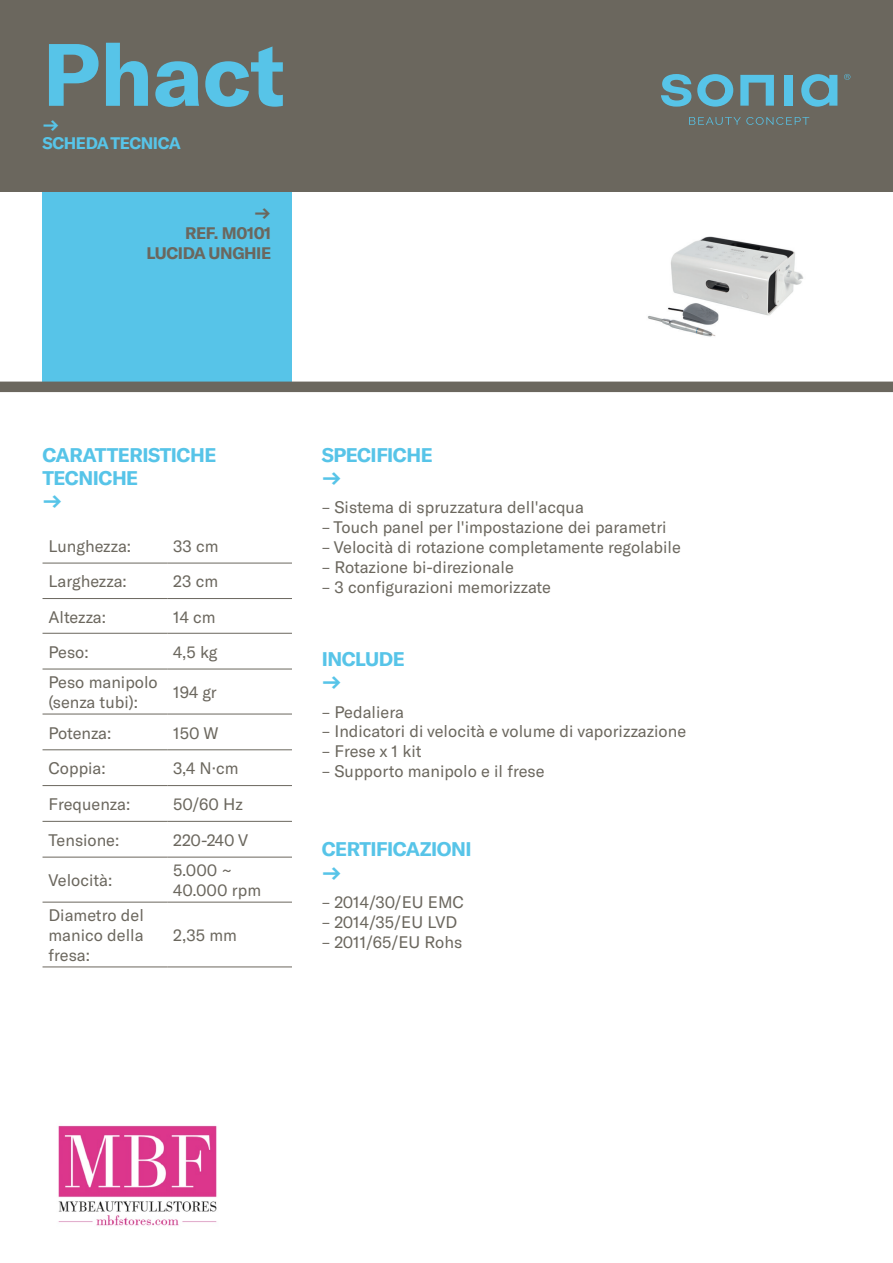
<style>
.page{position:relative;width:893px;height:1263px;background:#fff}
.page>*{position:absolute;margin:0;border:0;box-sizing:border-box;transform-origin:0 0}
.t1{font:700 87px "GT America";color:#57c4e8}
.t2{font:700 19.5px/23.4px "GT America";letter-spacing:-.025em;color:#57c4e8}
.t3{font:16.5px/19.8px "GT America";color:#6b675e}
.t4{font:700 16.5px "GT America";letter-spacing:-.025em;color:#6b675e}
.t5{font:700 16.5px "GT America";letter-spacing:-.025em;color:#57c4e8}
.t6{font:16.5px "GT America";letter-spacing:-.02em;color:#6b675e}
</style>
<div class="page">
<div style="left:43px;top:191px;width:249px;height:191px;background:#57c4e8"></div>
<div style="left:0;top:0;width:893px;height:191px;background:#6b675e"></div>
<img style="left:647px;top:236px;width:157px;height:101px">
<div style="left:0;top:382px;width:893px;height:10px;background:#6b675e"></div>
<svg style="left:844px;top:74px;width:6px;height:6px"></svg>
<svg style="left:689px;top:117px;width:120px;height:8px"></svg>
<svg style="left:661px;top:74px;width:30px;height:33px"></svg>
<svg style="left:697px;top:74px;width:36px;height:33px"></svg>
<div style="left:784px;top:75px;width:8px;height:31px;background:#57c4e8"></div>
<svg style="left:740px;top:75px;width:34px;height:31px"></svg>
<svg style="left:801px;top:74px;width:36px;height:33px"></svg>
<hr style="left:43px;top:563px;width:124px;height:1px;background:#6b675e">
<hr style="left:167px;top:563px;width:125px;height:1px;background:#6b675e">
<hr style="left:43px;top:633px;width:124px;height:1px;background:#6b675e">
<hr style="left:167px;top:633px;width:125px;height:1px;background:#6b675e">
<hr style="left:43px;top:669px;width:124px;height:1px;background:#6b675e">
<hr style="left:167px;top:669px;width:125px;height:1px;background:#6b675e">
<hr style="left:43px;top:714px;width:124px;height:1px;background:#6b675e">
<hr style="left:167px;top:714px;width:125px;height:1px;background:#6b675e">
<hr style="left:43px;top:749px;width:124px;height:1px;background:#6b675e">
<hr style="left:167px;top:749px;width:125px;height:1px;background:#6b675e">
<hr style="left:43px;top:785px;width:124px;height:1px;background:#6b675e">
<hr style="left:167px;top:785px;width:125px;height:1px;background:#6b675e">
<hr style="left:43px;top:821px;width:124px;height:1px;background:#6b675e">
<hr style="left:167px;top:821px;width:125px;height:1px;background:#6b675e">
<hr style="left:43px;top:857px;width:124px;height:1px;background:#6b675e">
<hr style="left:167px;top:857px;width:125px;height:1px;background:#6b675e">
<hr style="left:43px;top:902px;width:124px;height:1px;background:#6b675e">
<hr style="left:167px;top:902px;width:125px;height:1px;background:#6b675e">
<hr style="left:43px;top:966px;width:124px;height:1px;background:#6b675e">
<hr style="left:167px;top:966px;width:125px;height:1px;background:#6b675e">
<hr style="left:43px;top:598px;width:124px;height:1px;background:#6b675e">
<hr style="left:167px;top:598px;width:125px;height:1px;background:#6b675e">
<img style="left:58px;top:1125px;width:159px;height:101px">
<p class="t1" style="left:43px;top:21px;width:244px">Phact</p>
<p class="t5" style="left:43px;top:115px;width:18px">→</p>
<p class="t5" style="left:43px;top:133px;width:140px">SCHEDA TECNICA</p>
<p class="t4" style="left:254px;top:203px;width:18px">→</p>
<p class="t4" style="left:185px;top:223px;width:88px">REF. M0101</p>
<p class="t4" style="left:147px;top:243px;width:126px">LUCIDA UNGHIE</p>
<p class="t2" style="left:43px;top:443px;width:175px">CARATTERISTICHE<br>TECNICHE</p>
<p class="t2" style="left:43px;top:490px;width:22px">→</p>
<p class="t3" style="left:49px;top:536px;width:84px">Lunghezza:</p>
<p class="t3" style="left:173px;top:536px;width:47px">33 cm</p>
<p class="t3" style="left:49px;top:572px;width:80px">Larghezza:</p>
<p class="t3" style="left:173px;top:572px;width:46px">23 cm</p>
<p class="t3" style="left:49px;top:607px;width:59px">Altezza:</p>
<p class="t3" style="left:173px;top:607px;width:44px">14 cm</p>
<p class="t3" style="left:49px;top:642px;width:42px">Peso:</p>
<p class="t3" style="left:173px;top:642px;width:46px">4,5 kg</p>
<p class="t3" style="left:49px;top:672px;width:111px">Peso manipolo (senza tubi):</p>
<p class="t3" style="left:173px;top:682px;width:45px">194 gr</p>
<p class="t6" style="left:49px;top:723px;width:64px">Potenza:</p>
<p class="t3" style="left:173px;top:723px;width:47px">150 W</p>
<p class="t3" style="left:49px;top:759px;width:59px">Coppia:</p>
<p class="t3" style="left:173px;top:759px;width:67px">3,4 N·cm</p>
<p class="t3" style="left:49px;top:794px;width:83px">Frequenza:</p>
<p class="t3" style="left:173px;top:794px;width:71px">50/60 Hz</p>
<p class="t3" style="left:49px;top:830px;width:72px">Tensione:</p>
<p class="t3" style="left:173px;top:830px;width:76px">220-240 V</p>
<p class="t3" style="left:49px;top:870px;width:65px">Velocità:</p>
<p class="t3" style="left:173px;top:861px;width:89px">5.000 ~<br>40.000 rpm</p>
<p class="t3" style="left:49px;top:906px;width:97px;text-align:justify">Diametro del manico della fresa:</p>
<p class="t3" style="left:173px;top:925px;width:65px">2,35 mm</p>
<p class="t2" style="left:322px;top:443px;width:113px">SPECIFICHE</p>
<p class="t2" style="left:322px;top:466px;width:22px">→</p>
<p class="t3" style="left:322px;top:498px;width:264px">– Sistema di spruzzatura dell'acqua</p>
<p class="t3" style="left:322px;top:517px;width:346px">– Touch panel per l'impostazione dei parametri</p>
<p class="t3" style="left:322px;top:537px;width:361px">– Velocità di rotazione completamente regolabile</p>
<p class="t3" style="left:322px;top:557px;width:194px">– Rotazione bi-direzionale</p>
<p class="t3" style="left:322px;top:577px;width:231px">– 3 configurazioni memorizzate</p>
<p class="t2" style="left:322px;top:647px;width:84px">INCLUDE</p>
<p class="t2" style="left:322px;top:670px;width:22px">→</p>
<p class="t3" style="left:322px;top:702px;width:84px">– Pedaliera</p>
<p class="t3" style="left:322px;top:722px;width:366px">– Indicatori di velocità e volume di vaporizzazione</p>
<p class="t3" style="left:322px;top:741px;width:101px">– Frese x 1 kit</p>
<p class="t3" style="left:322px;top:761px;width:224px">– Supporto manipolo e il frese</p>
<p class="t2" style="left:322px;top:837px;width:152px">CERTIFICAZIONI</p>
<p class="t2" style="left:322px;top:861px;width:22px">→</p>
<p class="t3" style="left:322px;top:892px;width:144px">– 2014/30/EU EMC</p>
<p class="t3" style="left:322px;top:912px;width:137px">– 2014/35/EU LVD</p>
<p class="t3" style="left:322px;top:932px;width:142px">– 2011/65/EU Rohs</p>
</div>
